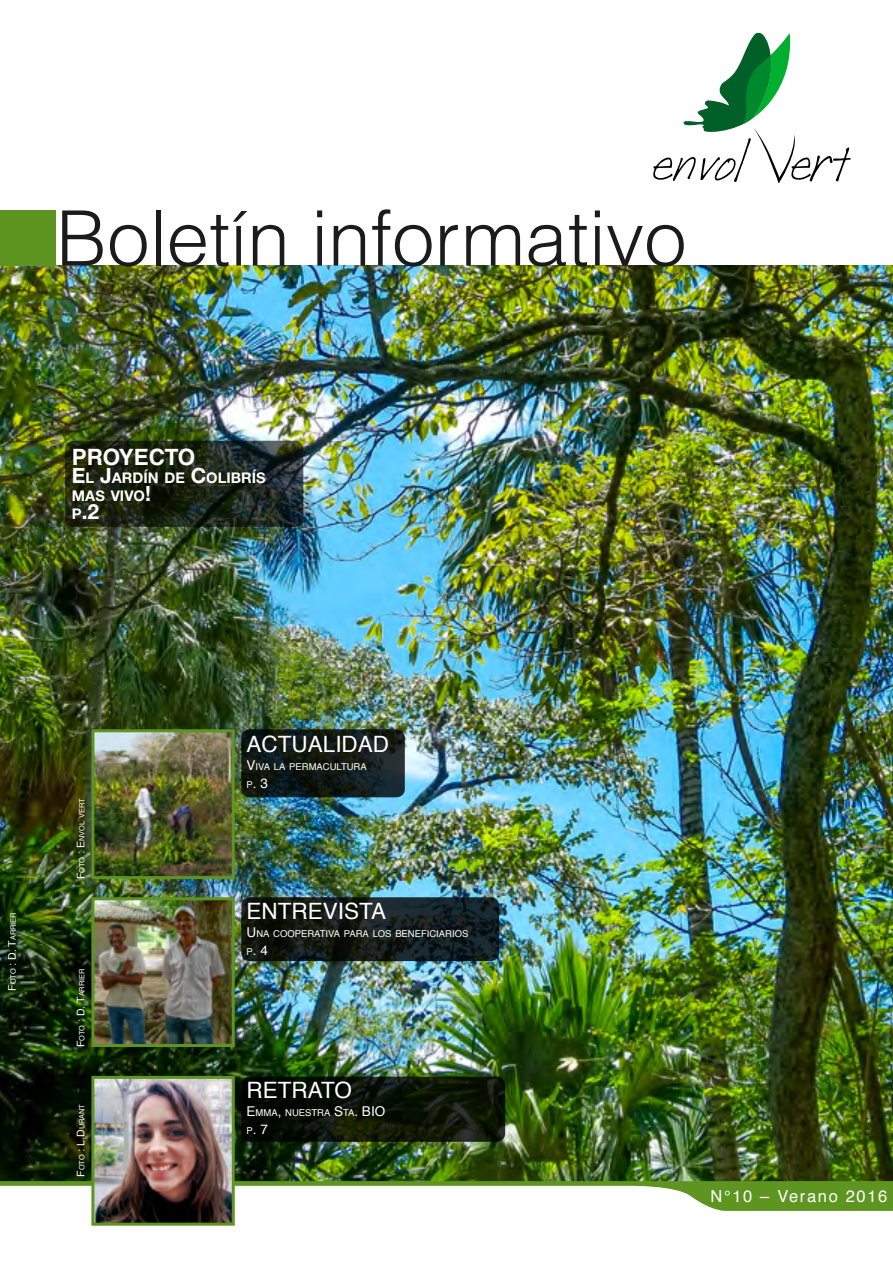
<style>
.page{position:relative;width:893px;height:1263px;background:#fff}
.page>*{position:absolute;margin:0;border:0;box-sizing:border-box;transform-origin:0 0}
.t1{font:300 76.5px "Helvetica";color:#1b1b1b}
.t2{font:22.5px "Helvetica";color:#fff}
.t3{font:700 22.5px "Helvetica";color:#fff}
.t4{font:700 21px "Helvetica Neue";color:#fff}
.t5{font:16.5px "Helvetica";letter-spacing:.1em;color:#fff}
.t6{font:700 14.7px/18px "Helvetica Neue";color:#fff}
.t7{font:13.5px "Helvetica";color:#fff}
.t8{font:9.45px "Helvetica";color:#fff}
.t9{font:7.35px "Helvetica";color:#fff}
.s1{font-size:21px}
.s2{font-size:14.7px}
.s3{font-size:10.5px}
.s4{font-size:13.5px}
.s5{font-size:9.45px}
</style>
<div class="page">
<svg style="left:653px;top:33px;width:197px;height:151px"></svg>
<img style="left:0;top:266px;width:893px;height:915px">
<svg style="left:0;top:1181px;width:893px;height:30px"></svg>
<svg style="left:241px;top:897px;width:258px;height:64px;background:#131c1a"></svg>
<svg style="left:241px;top:1076px;width:264px;height:66px;background:#0b1306"></svg>
<svg style="left:241px;top:729px;width:164px;height:68px;background:#121c18"></svg>
<div style="left:0;top:210px;width:56px;height:56px;background:#5e9521"></div>
<img style="left:95px;top:733px;width:136px;height:142px">
<div style="left:91px;top:729px;width:144px;height:150px;border:3px solid #5e9521"></div>
<img style="left:95px;top:901px;width:136px;height:142px">
<div style="left:91px;top:897px;width:144px;height:150px;border:3px solid #5e9521"></div>
<img style="left:95px;top:1080px;width:136px;height:142px">
<div style="left:91px;top:1076px;width:144px;height:150px;border:3px solid #5e9521"></div>
<svg style="left:65px;top:441px;width:238px;height:86px;background:#1c2618"></svg>
<h1 class="t1" style="left:56px;top:191px;width:632px">Boletín informativo</h1>
<h2 class="t3" style="left:72px;top:443px;width:125px">PROYECTO</h2>
<h3 class="t6" style="left:72px;top:468px;width:195px"><span class="s1">E</span>L <span class="s1">J</span>ARDÍN DE <span class="s1">C</span>OLIBRÍS<br>MAS VIVO<span class="s1">!</span></h3>
<h3 class="t4" style="left:72px;top:498px;width:29px"><span class="s2">P</span>.2</h3>
<p class="t9" style="left:8px;top:991px;width:80px;rotate:-90deg"><span class="s3">F</span>OTO <span class="s3">: D. T</span>ARRIER</p>
<p class="t9" style="left:76px;top:879px;width:82px;rotate:-90deg"><span class="s3">F</span>OTO <span class="s3">: E</span> NVOL VERT</p>
<p class="t9" style="left:76px;top:1047px;width:80px;rotate:-90deg"><span class="s3">F</span>OTO <span class="s3">: D. T</span>ARRIER</p>
<p class="t9" style="left:76px;top:1177px;width:74px;rotate:-90deg"><span class="s3">F</span>OTO <span class="s3">: L.D</span>URANT</p>
<h2 class="t2" style="left:247px;top:727px;width:144px">ACTUALIDAD</h2>
<p class="t8" style="left:247px;top:760px;width:122px"><span class="s4">V</span>IVA LA PERMACULTURA</p>
<h3 class="t7" style="left:247px;top:773px;width:23px"><span class="s5">P</span>. 3</h3>
<h2 class="t2" style="left:247px;top:894px;width:141px">ENTREVISTA</h2>
<p class="t8" style="left:247px;top:926px;width:223px"><span class="s4">U</span> NA COOPERATIVA PARA LOS BENEFICIARIOS</p>
<h3 class="t7" style="left:247px;top:940px;width:23px"><span class="s5">P</span>. 4</h3>
<h2 class="t2" style="left:247px;top:1073px;width:107px">RETRATO</h2>
<p class="t8" style="left:247px;top:1106px;width:124px"><span class="s4">E</span> MMA<span class="s4">,</span> NUESTRA <span class="s4">S</span>TA<span class="s4">. BIO</span></p>
<h3 class="t7" style="left:247px;top:1119px;width:23px"><span class="s5">P</span>. 7</h3>
<h3 class="t5" style="left:711px;top:1183px;width:178px">N°10 – Verano 2016</h3>
</div>
